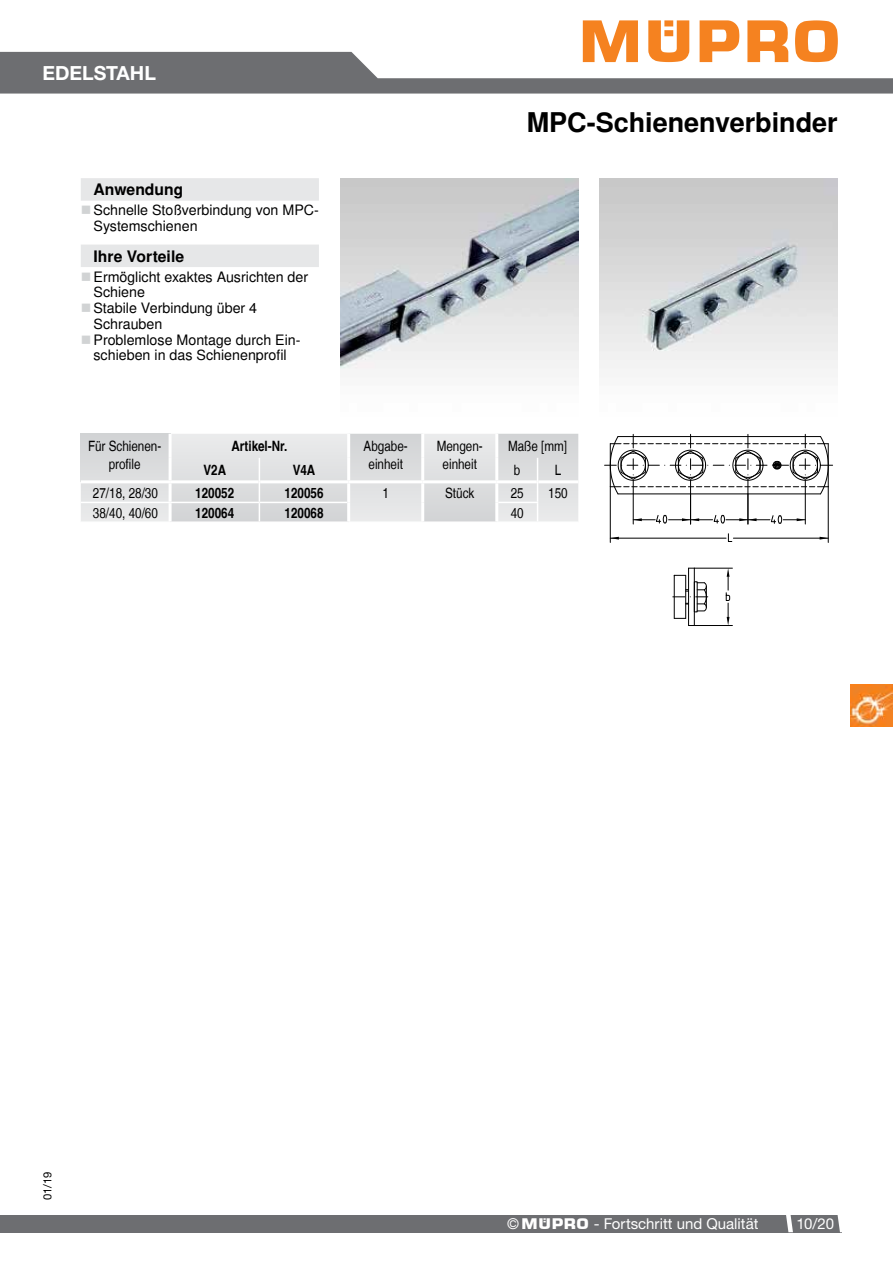
<style>
.page{position:relative;width:893px;height:1263px;background:#fff}
.page>*{position:absolute;margin:0;border:0;box-sizing:border-box;transform-origin:0 0}
.t1{font:700 27px "MUEPRO";color:#000}
.t2{font:700 19.5px "Helvetica Neue CE";color:#fff}
.t3{font:700 15.75px "MUEPRO";color:#000}
.t4{font:15px "Helvetica Neue CE";color:#fff}
.t5{font:14.25px/15.8px "MUEPRO";color:#000}
.t6{font:condensed 14.25px/17.1px "MUEPRO";color:#000;text-align:center}
.t7{font:700 condensed 14.25px "MUEPRO";color:#000}
.t8{font:11.25px "Helvetica Neue";color:#000}
.s1{font-family:"Helvetica Neue";font-stretch:condensed}
.s2{font-family:"MPR"}
</style>
<div class="page">
<img style="left:850px;top:684px;width:43px;height:43px">
<svg style="left:81px;top:434px;width:497px;height:88px;background:#e0e1e2"></svg>
<img style="left:600px;top:179px;width:238px;height:190px">
<img style="left:340px;top:179px;width:238px;height:191px">
<svg style="left:604px;top:434px;width:229px;height:192px"></svg>
<hr style="left:805px;top:494px;width:1px;height:30px;background:#000">
<hr style="left:748px;top:494px;width:1px;height:30px;background:#000">
<hr style="left:633px;top:494px;width:1px;height:30px;background:#000">
<hr style="left:690px;top:494px;width:1px;height:30px;background:#000">
<hr style="left:828px;top:487px;width:1px;height:55px;background:#000">
<hr style="left:610px;top:487px;width:1px;height:55px;background:#000">
<hr style="left:733px;top:538px;width:95px;height:1px;background:#000">
<hr style="left:610px;top:538px;width:116px;height:1px;background:#000">
<svg style="left:728px;top:533px;width:4px;height:9px"></svg>
<hr style="left:694px;top:568px;width:38px;height:1px;background:#000">
<hr style="left:694px;top:625px;width:38px;height:1px;background:#000">
<svg style="left:726px;top:568px;width:4px;height:57px"></svg>
<svg style="left:610px;top:537px;width:9px;height:3px"></svg>
<svg style="left:820px;top:537px;width:8px;height:3px"></svg>
<svg style="left:633px;top:515px;width:172px;height:9px"></svg>
<div style="left:81px;top:178px;width:238px;height:23px;background:#e6e7e8"></div>
<div style="left:81px;top:245px;width:238px;height:22px;background:#e6e7e8"></div>
<svg style="left:0;top:20px;width:893px;height:74px"></svg>
<div style="left:0;top:1215px;width:841px;height:17px;background:#6d6e71"></div>
<svg style="left:838px;top:1215px;width:3px;height:17px"></svg>
<svg style="left:786px;top:1215px;width:7px;height:17px"></svg>
<h2 class="t2" style="left:43px;top:61px;width:115px">EDELSTAHL</h2>
<p class="t3" style="left:94px;top:180px;width:91px">Anwendung</p>
<p class="t5" style="left:94px;top:203px;width:227px">Schnelle Stoßverbindung von MPC-<br>Systemschienen</p>
<p class="t3" style="left:94px;top:247px;width:92px">Ihre Vorteile</p>
<p class="t5" style="left:94px;top:269px;width:216px">Ermöglicht exaktes Ausrichten der<br>Schiene<br>Stabile Verbindung über 4<br>Schrauben<br>Problemlose Montage durch Ein&shy;schieben in das Schienenprofil</p>
<h1 class="t1" style="left:527px;top:106px;width:312px">MPC-Schienenverbinder</h1>
<p class="t6" style="left:88px;top:438px;width:75px">Für Schienen&shy;profile</p>
<p class="t7" style="left:231px;top:437px;width:57px">Artikel-Nr.</p>
<p class="t6" style="left:364px;top:438px;width:46px">Abgabe&shy;einheit</p>
<p class="t6" style="left:437px;top:438px;width:48px">Mengen&shy;einheit</p>
<p class="t6" style="left:508px;top:438px;width:61px">Maße [mm]</p>
<p class="t7" style="left:203px;top:462px;width:24px">V2A</p>
<p class="t7" style="left:293px;top:462px;width:24px">V4A</p>
<p class="t6" style="left:514px;top:462px;width:8px">b</p>
<p class="t6" style="left:555px;top:462px;width:8px">L</p>
<p class="t6" style="left:93px;top:485px;width:66px">27/18, 28/30</p>
<p class="t7" style="left:195px;top:484px;width:40px">120052</p>
<p class="t7" style="left:285px;top:484px;width:40px">120056</p>
<p class="t6" style="left:382px;top:485px;width:8px">1</p>
<p class="t6" style="left:445px;top:485px;width:31px">Stück</p>
<p class="t6" style="left:511px;top:485px;width:14px">25</p>
<p class="t6" style="left:548px;top:485px;width:21px">150</p>
<p class="t6" style="left:93px;top:505px;width:66px">38/40, 40/60</p>
<p class="t7" style="left:195px;top:504px;width:40px">120064</p>
<p class="t7" style="left:285px;top:504px;width:40px">120068</p>
<p class="t6" style="left:511px;top:505px;width:14px">40</p>
<p class="t8" style="left:41px;top:1200px;width:30px;rotate:-90deg">01/19</p>
<p class="t4" style="left:507px;top:1215px;width:253px"><span class="s1">©</span> <span class="s2">Müpro</span> - Fortschritt und Qualität</p>
<p class="t4" style="left:796px;top:1214px;width:39px">10/20</p>
</div>
